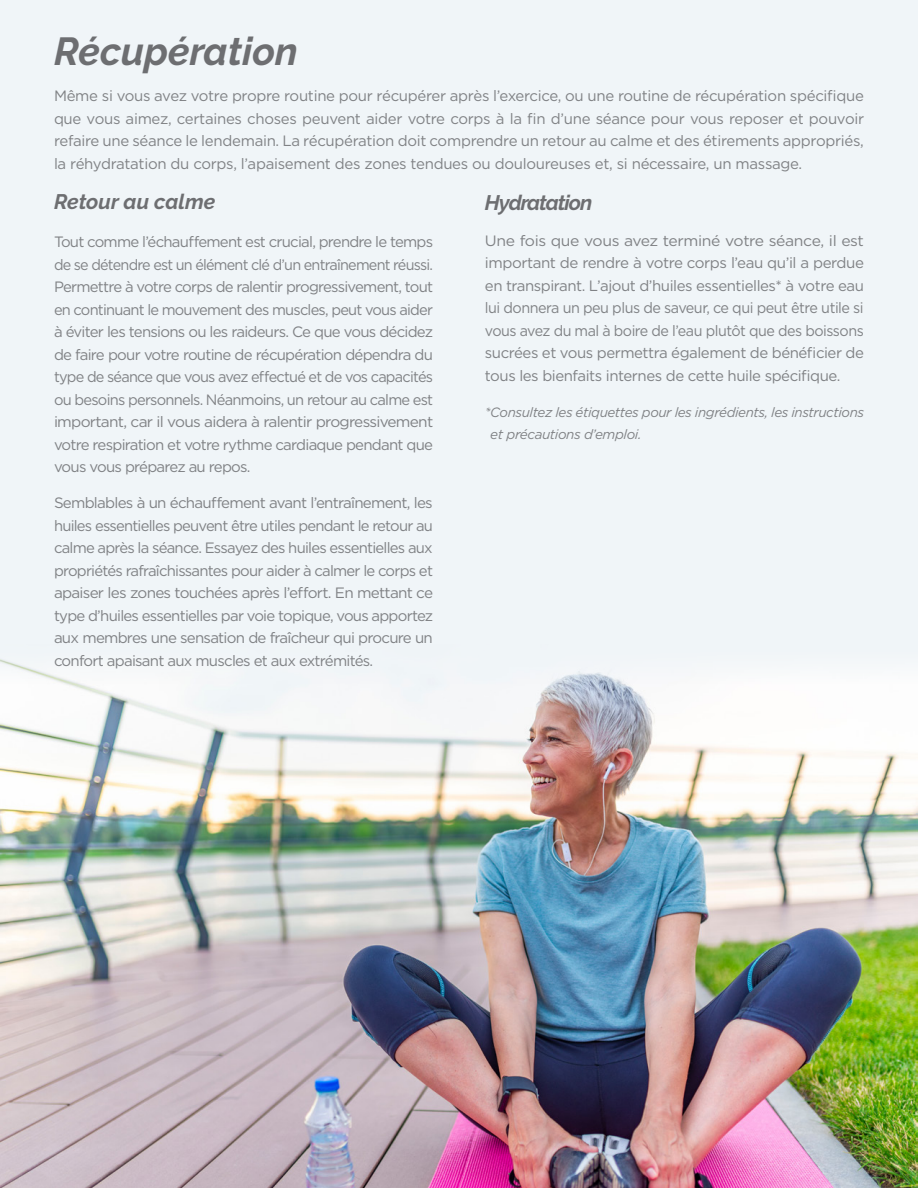
<style>
.page{position:relative;width:918px;height:1188px;background:#fff}
.page>*{position:absolute;margin:0;border:0;box-sizing:border-box;transform-origin:0 0}
.t1{font:italic 700 39px "Raleway";color:#6d6e71}
.t2{font:italic 700 21px "Raleway";color:#6d6e71}
.t3{font:italic 700 21px "Raleway";letter-spacing:-.05em;color:#6d6e71}
.t4{font:15px/22.5px "Gotham";letter-spacing:-.045em;color:#808285;text-align:justify}
.t5{font:15px/22.5px "Gotham";letter-spacing:-.045em;color:#808285;text-align:justify;scale:1.05 1}
.t6{font:italic 13.5px/22.5px "Gotham";letter-spacing:-.03em;color:#808285}
</style>
<div class="page">
<div style="left:0;top:0;width:918px;height:914px;background:#f0f5f8"></div>
<img style="left:0;top:659px;width:918px;height:529px">
<h1 class="t1" style="left:54px;top:29px;width:245px">Récupération</h1>
<p class="t4" style="left:54px;top:84px;width:812px">Même si vous avez votre propre routine pour récupérer après l’exercice, ou une routine de récupération spécifique que vous aimez, certaines choses peuvent aider votre corps à la fin d’une séance pour vous reposer et pouvoir refaire une séance le lendemain. La récupération doit comprendre un retour au calme et des étirements appropriés, la réhydratation du corps, l’apaisement des zones tendues ou douloureuses et, si nécessaire, un massage.</p>
<h2 class="t2" style="left:54px;top:190px;width:163px">Retour au calme</h2>
<p class="t4" style="left:54px;top:230px;width:381px">Tout comme l’échauffement est crucial, prendre le temps de se détendre est un élément clé d’un entraînement réussi.<br>Permettre à votre corps de ralentir progressivement, tout en continuant le mouvement des muscles, peut vous aider à éviter les tensions ou les raideurs. Ce que vous décidez de faire pour votre routine de récupération dépendra du type de séance que vous avez effectué et de vos capacités ou besoins personnels. Néanmoins, un retour au calme est important, car il vous aidera à ralentir progressivement votre respiration et votre rythme cardiaque pendant que vous vous préparez au repos.</p>
<p class="t4" style="left:54px;top:491px;width:381px">Semblables à un échauffement avant l’entraînement, les huiles essentielles peuvent être utiles pendant le retour au calme après la séance. Essayez des huiles essentielles aux propriétés rafraîchissantes pour aider à calmer le corps et apaiser les zones touchées après l’effort. En mettant ce type d’huiles essentielles par voie topique, vous apportez aux membres une sensation de fraîcheur qui procure un confort apaisant aux muscles et aux extrémités.</p>
<h2 class="t3" style="left:485px;top:190px;width:109px">Hydratation</h2>
<p class="t5" style="left:485px;top:229px;width:363px">Une fois que vous avez terminé votre séance, il est important de rendre à votre corps l’eau qu’il a perdue en transpirant. L’ajout d’huiles essentielles* à votre eau lui donnera un peu plus de saveur, ce qui peut être utile si vous avez du mal à boire de l’eau plutôt que des boissons sucrées et vous permettra également de bénéficier de tous les bienfaits internes de cette huile spécifique.</p>
<p class="t6" style="left:490px;top:401px;width:375px;text-indent:-5px">*Consultez les étiquettes pour les ingrédients, les instructions et précautions d’emploi.</p>
</div>
